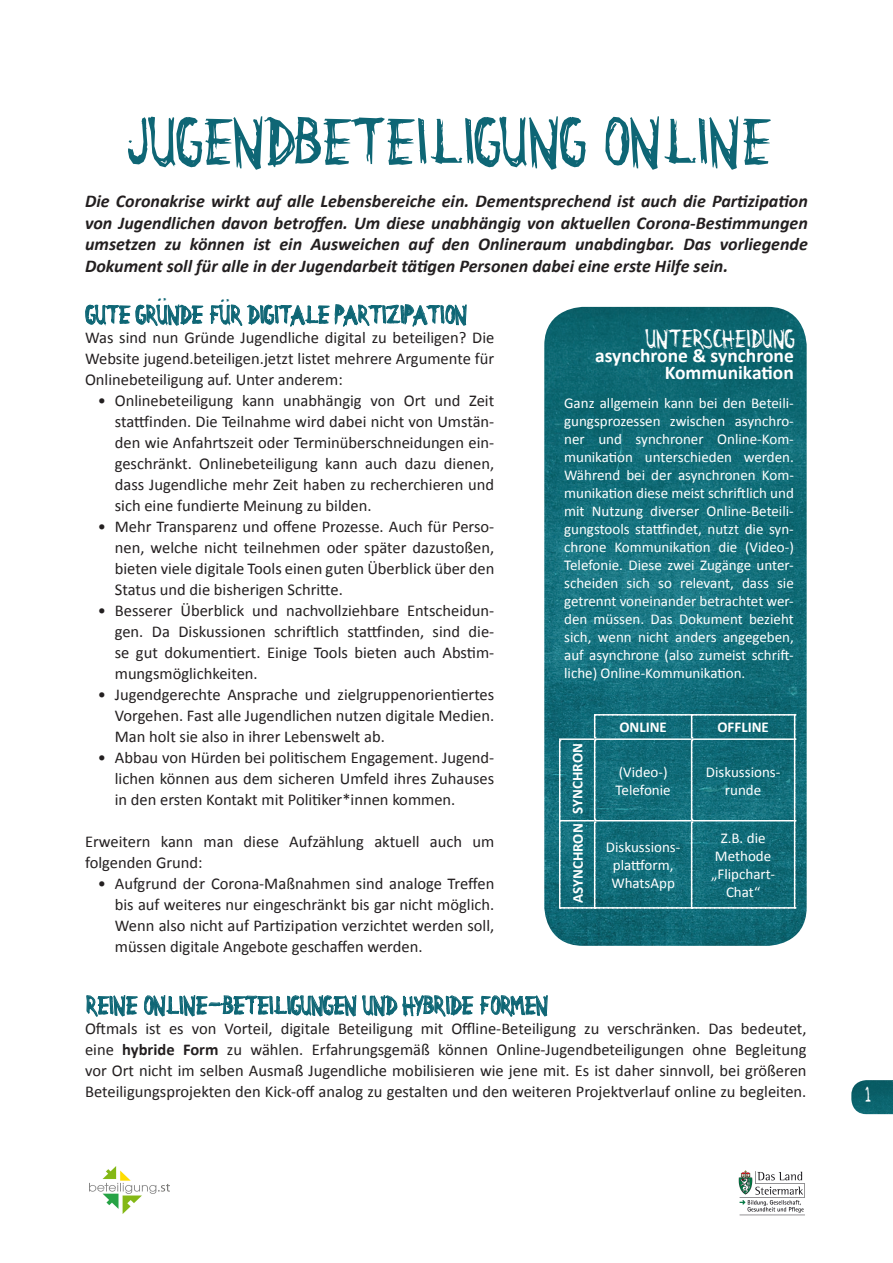
<style>
.page{position:relative;width:893px;height:1263px;background:#fff}
.page>*{position:absolute;margin:0;border:0;box-sizing:border-box;transform-origin:0 0}
.t1{font:55.5px "Citizen Dick";color:#0e6675}
.t2{font:21px "Citizen Dick";color:#0e6675}
.t3{font:21px "Citizen Dick";color:#fff}
.t4{font:700 19.5px/16.5px "Calibri";color:#fff;text-align:right}
.t5{font:19.5px "Citizen Dick";color:#0e6675}
.t6{font:italic 700 18px/21.6px "Calibri";color:#231f20;text-align:justify}
.t7{font:18px "Citizen Dick";color:#fff}
.t8{font:16.5px/21px "Calibri";color:#231f20;text-align:justify}
.t9{font:15px/18px "Calibri";color:#fff;text-align:center}
.t10{font:700 15px "Calibri";color:#fff}
.s1{font-weight:700}
</style>
<div class="page">
<img style="left:851px;top:1080px;width:42px;height:34px">
<img style="left:544px;top:307px;width:263px;height:639px">
<svg style="left:85px;top:304px;width:382px;height:23px"></svg>
<img style="left:738px;top:1170px;width:67px;height:45px">
<img style="left:89px;top:1166px;width:81px;height:48px">
<svg style="left:86px;top:995px;width:52px;height:22px"></svg>
<svg style="left:144px;top:995px;width:404px;height:22px"></svg>
<svg style="left:559px;top:714px;width:237px;height:195px;background:#1e7481"></svg>
<h1 class="t1" style="left:124px;top:115px;width:646px">JUGENDBETEILIGUNG ONLINE</h1>
<p class="t6" style="left:85px;top:190px;width:724px">Die Coronakrise wirkt auf alle Lebensbereiche ein. Dementsprechend ist auch die Partizipation von Jugendlichen davon betroffen. Um diese unabhängig von aktuellen Corona-Bestimmungen umsetzen zu können ist ein Ausweichen auf den Onlineraum unabdingbar. Das vorliegende Dokument soll für alle in der Jugendarbeit tätigen Personen dabei eine erste Hilfe sein.</p>
<p class="t5" style="left:152px;top:301px;width:5px;rotate:-90deg">:</p>
<p class="t5" style="left:216px;top:302px;width:5px;rotate:-90deg">:</p>
<p class="t2" style="left:85px;top:304px;width:383px">GUTE GRUNDE FUR DIGITALE PARTIZIPATION</p>
<p class="t8" style="left:85px;top:327px;width:411px">Was sind nun Gründe Jugendliche digital zu beteiligen? Die Website jugend.beteiligen.jetzt listet mehrere Argumente für Onlinebeteiligung auf. Unter anderem:</p>
<p class="t8" style="left:115px;top:390px;width:381px;text-indent:-17px">• Onlinebeteiligung kann unabhängig von Ort und Zeit stattfinden. Die Teilnahme wird dabei nicht von Umstän&shy;den wie Anfahrtszeit oder Terminüberschneidungen ein&shy;geschränkt. Onlinebeteiligung kann auch dazu dienen, dass Jugendliche mehr Zeit haben zu recherchieren und sich eine fundierte Meinung zu bilden.</p>
<p class="t8" style="left:115px;top:516px;width:381px;text-indent:-17px">• Mehr Transparenz und offene Prozesse. Auch für Perso&shy;nen, welche nicht teilnehmen oder später dazustoßen, bieten viele digitale Tools einen guten Überblick über den Status und die bisherigen Schritte.</p>
<p class="t8" style="left:115px;top:600px;width:381px;text-indent:-17px">• Besserer Überblick und nachvollziehbare Entscheidun&shy;gen. Da Diskussionen schriftlich stattfinden, sind die&shy;se gut dokumentiert. Einige Tools bieten auch Abstim&shy;mungsmöglichkeiten.</p>
<p class="t8" style="left:115px;top:684px;width:381px;text-indent:-17px">• Jugendgerechte Ansprache und zielgruppenorientiertes Vorgehen. Fast alle Jugendlichen nutzen digitale Medien.<br>Man holt sie also in ihrer Lebenswelt ab.</p>
<p class="t8" style="left:115px;top:747px;width:381px;text-indent:-17px">• Abbau von Hürden bei politischem Engagement. Jugend&shy;lichen können aus dem sicheren Umfeld ihres Zuhauses in den ersten Kontakt mit Politiker*innen kommen.</p>
<p class="t8" style="left:85px;top:831px;width:411px">Erweitern kann man diese Aufzählung aktuell auch um folgenden Grund:</p>
<p class="t8" style="left:115px;top:873px;width:381px;text-indent:-17px">• Aufgrund der Corona-Maßnahmen sind analoge Treffen bis auf weiteres nur eingeschränkt bis gar nicht möglich.<br>Wenn also nicht auf Partizipation verzichtet werden soll, müssen digitale Angebote geschaffen werden.</p>
<p class="t3" style="left:645px;top:328px;width:150px">UNTERSCHEIDUNG</p>
<p class="t4" style="left:595px;top:347px;width:200px">asynchrone &amp; synchrone<br>Kommunikation</p>
<p class="t9" style="left:564px;top:394px;width:231px;text-align:justify">Ganz allgemein kann bei den Beteili&shy;gungsprozessen zwischen asynchro&shy;ner und synchroner Online-Kom&shy;munikation unterschieden werden.<br>Während bei der asynchronen Kom&shy;munikation diese meist schriftlich und mit Nutzung diverser Online-Beteili&shy;gungstools stattfindet, nutzt die syn&shy;chrone Kommunikation die (Video-)<br>Telefonie. Diese zwei Zugänge unter&shy;scheiden sich so relevant, dass sie getrennt voneinander betrachtet wer&shy;den müssen. Das Dokument bezieht sich, wenn nicht anders angegeben, auf asynchrone (also zumeist schrift&shy;liche) Online-Kommunikation.</p>
<p class="t10" style="left:568px;top:814px;width:72px;rotate:-90deg">SYNCHRON</p>
<p class="t10" style="left:568px;top:903px;width:81px;rotate:-90deg">ASYNCHRON</p>
<p class="t10" style="left:619px;top:717px;width:49px">ONLINE</p>
<p class="t10" style="left:717px;top:717px;width:53px">OFFLINE</p>
<p class="t9" style="left:616px;top:763px;width:57px;text-align:left">(Video-)<br>Telefonie</p>
<p class="t9" style="left:706px;top:763px;width:76px">Diskussions&shy;runde</p>
<p class="t9" style="left:606px;top:838px;width:76px">Diskussions&shy;plattform,<br>WhatsApp</p>
<p class="t9" style="left:711px;top:829px;width:65px">Z.B. die<br>Methode „Flipchart-<br>Chat“</p>
<p class="t2" style="left:85px;top:995px;width:464px">REINE ONLINE-BETEILIGUNGEN UND HYBRIDE FORMEN</p>
<p class="t8" style="left:85px;top:1018px;width:723px">Oftmals ist es von Vorteil, digitale Beteiligung mit Offline-Beteiligung zu verschränken. Das bedeutet, eine <span class="s1">hybride Form</span> zu wählen. Erfahrungsgemäß können Online-Jugendbeteiligungen ohne Begleitung vor Ort nicht im selben Ausmaß Jugendliche mobilisieren wie jene mit. Es ist daher sinnvoll, bei größeren Beteiligungsprojekten den Kick-off analog zu gestalten und den weiteren Projektverlauf online zu begleiten.</p>
<p class="t7" style="left:865px;top:1085px;width:7px">1</p>
</div>
